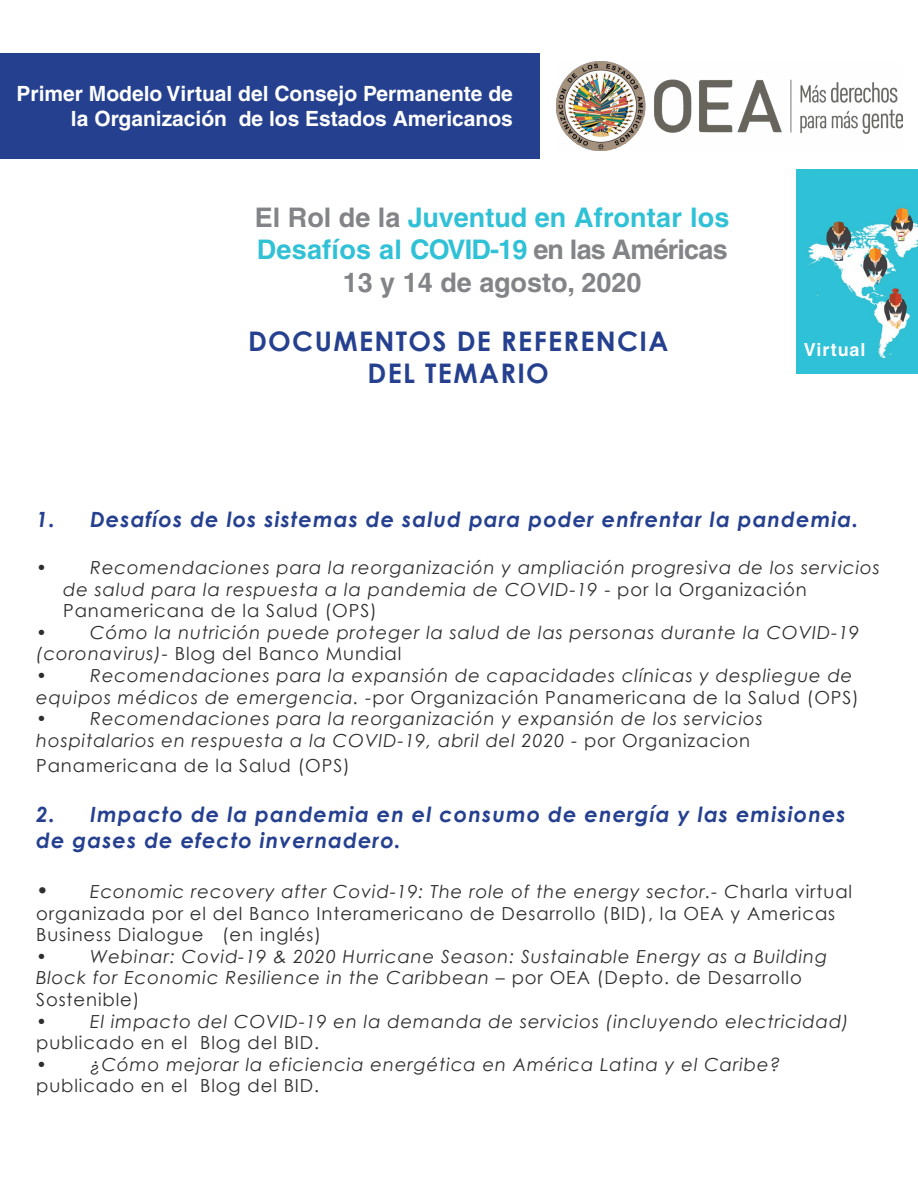
<style>
.page{position:relative;width:918px;height:1188px;background:#fff}
.page>*{position:absolute;margin:0;border:0;box-sizing:border-box;transform-origin:0 0}
.t1{font:700 27px/32.4px "Helvetica";color:#828487;text-align:center}
.t2{font:700 27px "Century Gothic";letter-spacing:.05em;color:#25408f}
.t3{font:italic 700 21px/25.2px "Century Gothic";letter-spacing:.05em;color:#25408f}
.t4{font:700 21px/25.2px "Helvetica";color:#fff;text-align:right}
.t5{font:italic 18px/21.6px "Century Gothic";letter-spacing:.05em;color:#2e2e2f}
.t6{font:18px/21.6px "Century Gothic";letter-spacing:.05em;color:#2e2e2f}
.t7{font:700 18px "Helvetica";letter-spacing:.05em;color:#fff}
.s1{color:#30c1d6}
.s2{font-style:normal}
.s3{font-style:italic;font-size:21px}
.s4{font-style:italic}
</style>
<div class="page">
<div style="left:0;top:53px;width:540px;height:106px;background:#25408f"></div>
<img style="left:797px;top:170px;width:121px;height:203px">
<img style="left:557px;top:61px;width:345px;height:89px">
<p class="t4" style="left:17px;top:81px;width:498px">Primer Modelo Virtual del Consejo Permanente de la Organización de los Estados Americanos</p>
<h1 class="t1" style="left:255px;top:201px;width:476px">El Rol de la <span class="s1">Juventud en Afrontar los<br>Desafíos al COVID-19</span> en las Américas<br>13 y 14 de agosto, 2020</h1>
<h1 class="t2" style="left:248px;top:320px;width:422px">DOCUMENTOS DE REFERENCIA</h1>
<h1 class="t2" style="left:368px;top:353px;width:183px">DEL TEMARIO</h1>
<p class="t7" style="left:804px;top:339px;width:63px">Virtual</p>
<p class="t3" style="left:36px;top:506px;width:824px">1. Desafíos de los sistemas de salud para poder enfrentar la pandemia.</p>
<p class="t5" style="left:63px;top:556px;width:818px;text-indent:-27px"><span class="s2">•</span> Recomendaciones para la reorganización y ampliación progresiva de los servicios de salud para la respuesta a la pandemia de COVID-19 <span class="s2">- por la Organización<br>Panamericana de la Salud (OPS)</span></p>
<p class="t5" style="left:36px;top:621px;width:825px">• Cómo la nutrición puede proteger la salud de las personas durante la COVID-19 (coronavirus)- <span class="s2">Blog del Banco Mundial</span></p>
<p class="t5" style="left:36px;top:664px;width:824px">• Recomendaciones para la expansión de capacidades clínicas y despliegue de equipos médicos de emergencia. -<span class="s2">por Organización Panamericana de la Salud (OPS)</span></p>
<p class="t5" style="left:36px;top:708px;width:728px">• Recomendaciones para la reorganización y expansión de los servicios hospitalarios en respuesta a la COVID-19, abril del 2020 - <span class="s2">por Organizacion</span></p>
<p class="t6" style="left:36px;top:754px;width:315px">Panamericana de la Salud (OPS)</p>
<p class="t3" style="left:36px;top:801px;width:811px">2. Impacto de la pandemia en el consumo de energía y las emisiones de gases de efecto invernadero.</p>
<p class="t6" style="left:36px;top:880px;width:818px"><span class="s3">•</span> <span class="s4">Economic recovery after Covid-19: The role of the energy sector.- C</span>harla virtual organizada por el del Banco Interamericano de Desarrollo (BID), la OEA y Americas<br>Business Dialogue (en inglés)</p>
<p class="t5" style="left:36px;top:945px;width:793px"><span class="s2">•</span> Webinar: Covid-19 &amp; 2020 Hurricane Season: Sustainable Energy as a Building<br>Block for Economic Resilience in the Caribbean <span class="s2">– por OEA (Depto. de Desarrollo<br>Sostenible)</span></p>
<p class="t5" style="left:36px;top:1010px;width:814px">• El impacto del COVID-19 en la demanda de servicios (incluyendo electricidad)</p>
<p class="t6" style="left:36px;top:1032px;width:284px">publicado en el Blog del BID.</p>
<p class="t5" style="left:36px;top:1053px;width:746px">• ¿Cómo mejorar la eficiencia energética en América Latina y el Caribe?</p>
<p class="t6" style="left:36px;top:1075px;width:284px">publicado en el Blog del BID.</p>
</div>
